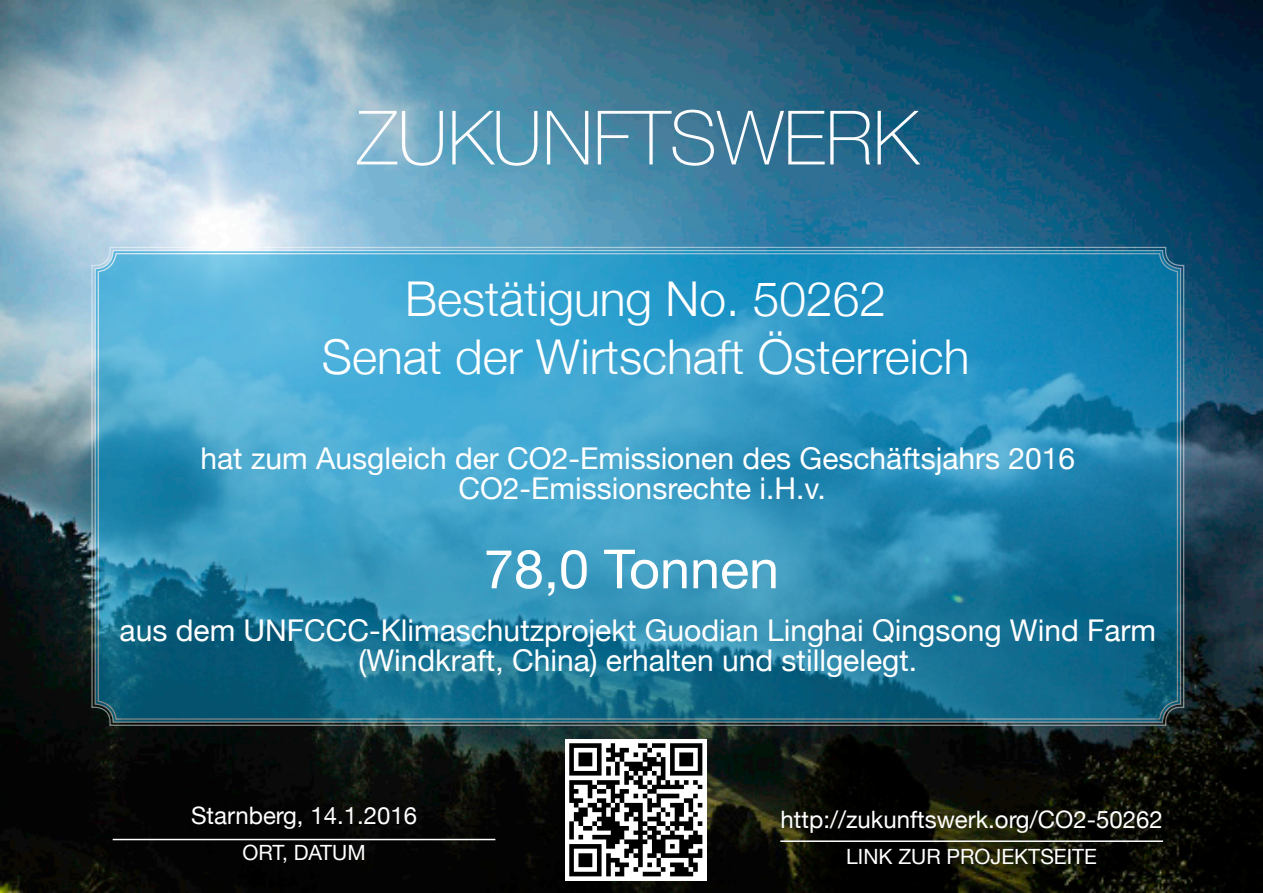
<style>
.page{position:relative;width:1263px;height:893px;background:#fff}
.page>*{position:absolute;margin:0;border:0;box-sizing:border-box;transform-origin:0 0}
.t1{font:100 75px "Helvetica Neue";color:#fcfcfc}
.t2{font:54px "Helvetica Neue";color:#fff}
.t3{font:300 48px/57.6px "Helvetica Neue";color:#fff;text-align:center}
.t4{font:30px/30px "Helvetica Neue";color:#fff;text-align:center}
.t5{font:24px "Helvetica Neue";color:#fff}
.t6{font:21px "Helvetica Neue";color:#fff}
</style>
<div class="page">
<img style="left:0;top:0;width:1263px;height:893px">
<svg style="left:94px;top:249px;width:1088px;height:474px;background:#3390b5"></svg>
<hr style="left:113px;top:839px;width:382px;height:1px;background:#fff">
<hr style="left:780px;top:840px;width:383px;height:2px;background:#fff">
<img style="left:566px;top:740px;width:140px;height:141px">
<p class="t1" style="left:357px;top:81px;width:563px">ZUKUNFTSWERK</p>
<p class="t3" style="left:322px;top:267px;width:649px">Bestätigung No. 50262<br>Senat der Wirtschaft Österreich</p>
<p class="t4" style="left:200px;top:445px;width:876px">hat zum Ausgleich der CO2-Emissionen des Geschäftsjahrs 2016<br>CO2-Emissionsrechte i.H.v.</p>
<p class="t2" style="left:484px;top:530px;width:297px">78,0 Tonnen</p>
<p class="t4" style="left:120px;top:617px;width:1038px">aus dem UNFCCC-Klimaschutzprojekt Guodian Linghai Qingsong Wind Farm (Windkraft, China) erhalten und stillgelegt.</p>
<p class="t5" style="left:191px;top:798px;width:228px">Starnberg, 14.1.2016</p>
<p class="t6" style="left:242px;top:838px;width:125px">ORT, DATUM</p>
<p class="t5" style="left:781px;top:803px;width:384px">http://zukunftswerk.org/CO2-50262</p>
<p class="t6" style="left:846px;top:842px;width:252px">LINK ZUR PROJEKTSEITE</p>
</div>
